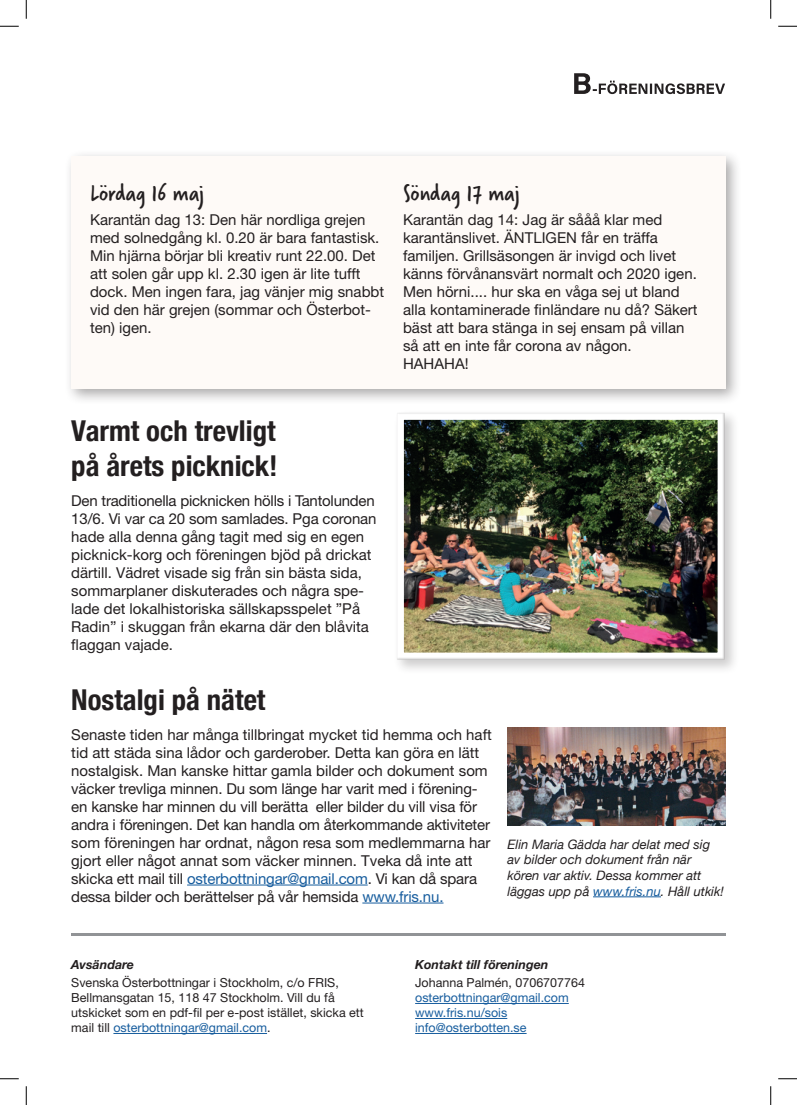
<style>
.page{position:relative;width:797px;height:1105px;background:#fff}
.page>*{position:absolute;margin:0;border:0;box-sizing:border-box;transform-origin:0 0}
.t1{font:700 condensed 28.75px/34.5px "Helvetica Neue";color:#231f20}
.t2{font:25px "Verveine";color:#231f20}
.t3{font:15px/18px "Helvetica Neue LT Pro";color:#231f20}
.t4{font:italic 13px/15.6px "Helvetica Neue";color:#231f20}
.t5{font:12.5px/15px "Helvetica Neue LT Pro";color:#231f20}
.t6{font:12.5px/15px "Helvetica Neue LT Pro";color:#175d9e}
.t7{font:italic 700 12.5px "Helvetica Neue";color:#231f20}
.s1{color:#175d9e}
</style>
<div class="page">
<div style="left:64px;top:150px;width:678px;height:256px;background:#231f20;opacity:.39"></div>
<div style="left:71px;top:156px;width:654px;height:233px;background:#fefaf7"></div>
<hr style="left:71px;top:933px;width:654px;height:3px;background:#919396">
<div style="left:393px;top:409px;width:346px;height:266px;background:#231f20;opacity:.22"></div>
<div style="left:395px;top:411px;width:330px;height:250px;background:#231f20;opacity:.75"></div>
<hr style="left:187px;top:885px;width:181px;height:1px;background:#175d9e">
<hr style="left:362px;top:903px;width:81px;height:1px;background:#175d9e">
<hr style="left:113px;top:1033px;width:154px;height:1px;background:#175d9e">
<hr style="left:415px;top:1003px;width:153px;height:1px;background:#175d9e">
<hr style="left:415px;top:1018px;width:92px;height:1px;background:#175d9e">
<hr style="left:415px;top:1033px;width:111px;height:1px;background:#175d9e">
<hr style="left:593px;top:896px;width:68px;height:1px;background:#175d9e">
<img style="left:507px;top:728px;width:218px;height:98px">
<svg style="left:574px;top:73px;width:151px;height:21px"></svg>
<svg style="left:0;top:25px;width:19px;height:2px"></svg>
<svg style="left:778px;top:25px;width:19px;height:2px"></svg>
<svg style="left:0;top:1078px;width:19px;height:1px"></svg>
<svg style="left:778px;top:1078px;width:19px;height:1px"></svg>
<svg style="left:25px;top:0;width:2px;height:19px"></svg>
<svg style="left:25px;top:1086px;width:2px;height:19px"></svg>
<svg style="left:770px;top:0;width:1px;height:19px"></svg>
<svg style="left:770px;top:1086px;width:1px;height:19px"></svg>
<h2 class="t2" style="left:90px;top:176px;width:116px">Lördag 16 maj</h2>
<p class="t3" style="left:90px;top:210px;width:295px">Karantän dag 13: Den här nordliga grejen med solnedgång kl. 0.20 är bara fantastisk.<br>Min hjärna börjar bli kreativ runt 22.00. Det att solen går upp kl. 2.30 igen är lite tufft dock. Men ingen fara, jag vänjer mig snabbt vid den här grejen (sommar och Österbot&shy;ten) igen.</p>
<h2 class="t2" style="left:403px;top:176px;width:118px">Söndag 17 maj</h2>
<p class="t3" style="left:403px;top:210px;width:296px">Karantän dag 14: Jag är sååå klar med karantänslivet. ÄNTLIGEN får en träffa familjen. Grillsäsongen är invigd och livet känns förvånansvärt normalt och 2020 igen.<br>Men hörni.... hur ska en våga sej ut bland alla kontaminerade finländare nu då? Säkert bäst att bara stänga in sej ensam på villan så att en inte får corona av någon.<br>HAHAHA!</p>
<h1 class="t1" style="left:71px;top:413px;width:208px">Varmt och trevligt på årets picknick!</h1>
<p class="t3" style="left:71px;top:491px;width:307px">Den traditionella picknicken hölls i Tantolunden 13/6. Vi var ca 20 som samlades. Pga coronan hade alla denna gång tagit med sig en egen picknick-korg och föreningen bjöd på drickat därtill. Vädret visade sig från sin bästa sida, sommarplaner diskuterades och några spe&shy;lade det lokalhistoriska sällskapsspelet ”På Radin” i skuggan från ekarna där den blåvita flaggan vajade.</p>
<h1 class="t1" style="left:71px;top:682px;width:196px">Nostalgi på nätet</h1>
<p class="t3" style="left:71px;top:725px;width:422px">Senaste tiden har många tillbringat mycket tid hemma och haft tid att städa sina lådor och garderober. Detta kan göra en lätt nostalgisk. Man kanske hittar gamla bilder och dokument som väcker trevliga minnen. Du som länge har varit med i förening&shy;en kanske har minnen du vill berätta eller bilder du vill visa för andra i föreningen. Det kan handla om återkommande aktiviteter som föreningen har ordnat, någon resa som medlemmarna har gjort eller något annat som väcker minnen. Tveka då inte att skicka ett mail till <span class="s1">osterbottningar@gmail.com</span>. Vi kan då spara dessa bilder och berättelser på vår hemsida <span class="s1">www.fris.nu.</span></p>
<p class="t4" style="left:507px;top:836px;width:218px">Elin Maria Gädda har delat med sig av bilder och dokument från när kören var aktiv. Dessa kommer att läggas upp på <span class="s1">www.fris.nu</span>. Håll utkik!</p>
<p class="t7" style="left:71px;top:956px;width:64px">Avsändare</p>
<p class="t5" style="left:71px;top:975px;width:294px">Svenska Österbottningar i Stockholm, c/o FRIS, Bellmansgatan 15, 118 47 Stockholm. Vill du få utskicket som en pdf-fil per e-post istället, skicka ett mail till <span class="s1">osterbottningar@gmail.com</span>.</p>
<p class="t7" style="left:415px;top:956px;width:135px">Kontakt till föreningen</p>
<p class="t5" style="left:415px;top:975px;width:171px">Johanna Palmén, 0706707764</p>
<p class="t6" style="left:415px;top:990px;width:155px">osterbottningar@gmail.com www.fris.nu/sois info@osterbotten.se</p>
</div>
